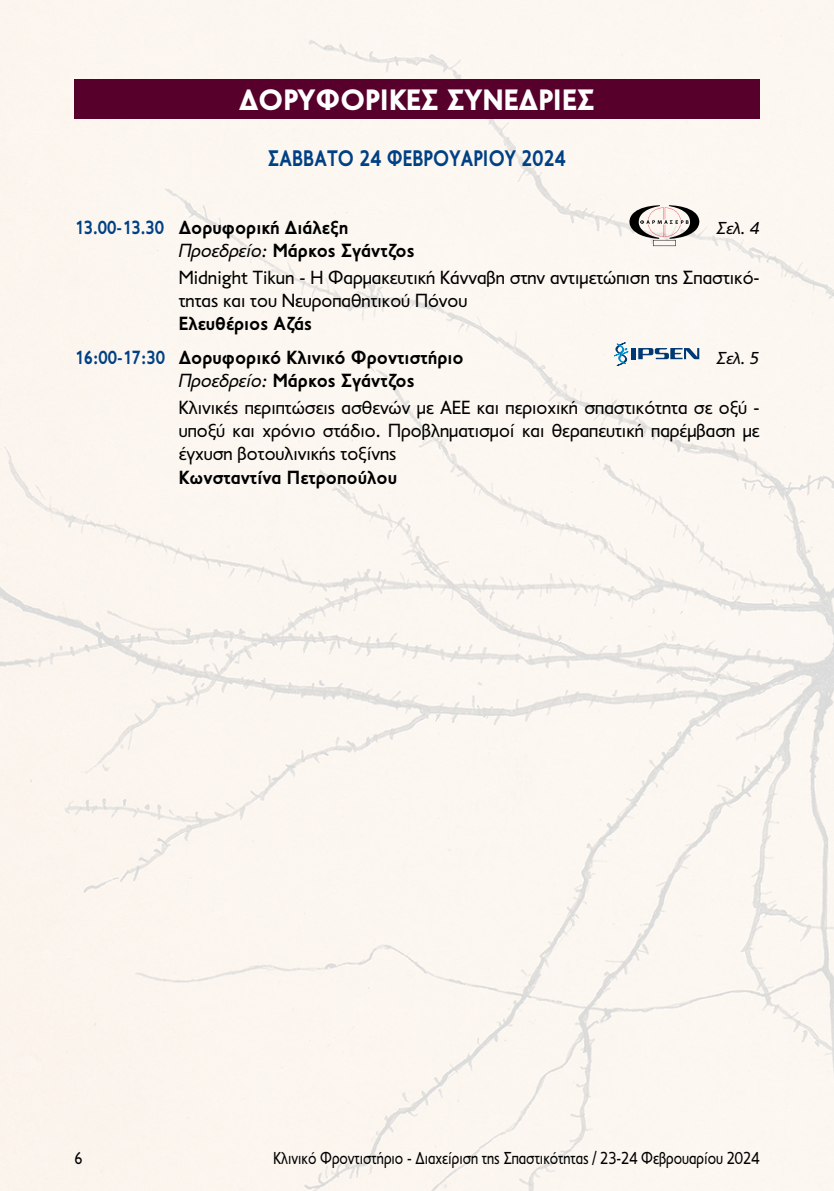
<style>
.page{position:relative;width:834px;height:1191px;background:#fff}
.page>*{position:absolute;margin:0;border:0;box-sizing:border-box;transform-origin:0 0}
.t1{font:900 29.75px "PF Transport";color:#fff}
.t2{font:700 22.75px "PF Transport";color:#004084;scale:.85 1}
.t3{font:19.25px/26.8px "PF Transport";color:#000}
.t4{font:700 19.25px/34.3px "PF Transport";color:#000}
.t5{font:17.5px "PF Transport";color:#000;scale:.85 1}
.t6{font:italic 17.5px "PF Transport";color:#000}
.s1{color:#004084}
.s2{font-style:italic}
.s3{font-weight:700}
</style>
<div class="page">
<div style="left:0;top:0;width:833px;height:1191px;background:#fcf6f0"></div>
<div style="left:74px;top:79px;width:685px;height:40px;background:#56002b"></div>
<svg style="left:629px;top:205px;width:70px;height:41px"></svg>
<svg style="left:614px;top:342px;width:85px;height:24px"></svg>
<h1 class="t1" style="left:185px;top:83px;width:464px">ΣΑΒΒΑΤΟ 24 ΦΕΒΡΟ ΑΡΙΟΥ 2024</h1>
<h1 class="t1" style="left:239px;top:83px;width:357px">ΔΟΡΥΦΟΡΙΚΕΣ ΣΥΝΕΔΡΙΕΣ</h1>
<p class="t2" style="left:268px;top:145px;width:351px">ΣΑΒΒΑΤΟ 24 ΦΕΒΡΟΥΑΡΙΟΥ 2024</p>
<p class="t4" style="left:74px;top:210px;width:275px"><span class="s1">13.00-13.30</span> Δορυφορική Διάλεξη</p>
<p class="t6" style="left:716px;top:218px;width:44px">Σελ. 4</p>
<p class="t3" style="left:179px;top:237px;width:582px"><span class="s2">Προεδρείο:</span> <span class="s3">Μάρκος Σγάντζος<br></span>Midnight Tikun - Η Φαρμακευτική Κάνναβη στην αντιμετώπιση της Σπαστικό-</p>
<p class="t3" style="left:179px;top:287px;width:290px">τητας και του Νευροπαθητικού Πόνου</p>
<p class="t4" style="left:74px;top:306px;width:390px;text-indent:104px">Ελευθέριος Αζάς<br><span class="s1">16:00-17:30</span> Δορυφορικό Κλινικό Φροντιστήριο</p>
<p class="t6" style="left:716px;top:348px;width:44px">Σελ. 5</p>
<p class="t3" style="left:179px;top:367px;width:582px"><span class="s2">Προεδρείο:</span> <span class="s3">Μάρκος Σγάντζος<br></span>Κλινικές περιπτώσεις ασθενών με ΑΕΕ και περιοχική σπαστικότητα σε οξύ -</p>
<p class="t3" style="left:179px;top:419px;width:582px;line-height:23.1px">υποξύ και χρόνιο στάδιο. Προβληματισμοί και θεραπευτική παρέμβαση με έγχυση βοτουλινικής τοξίνης</p>
<p class="t4" style="left:179px;top:460px;width:220px">Κωνσταντίνα Πετροπούλου</p>
<p class="t5" style="left:74px;top:1148px;width:11px">6</p>
<p class="t5" style="left:273px;top:1148px;width:573px">Κλινικό Φροντιστήριο - Διαχείριση της Σπαστικότητας / 23-24 Φεβρουαρίου 2024</p>
</div>
